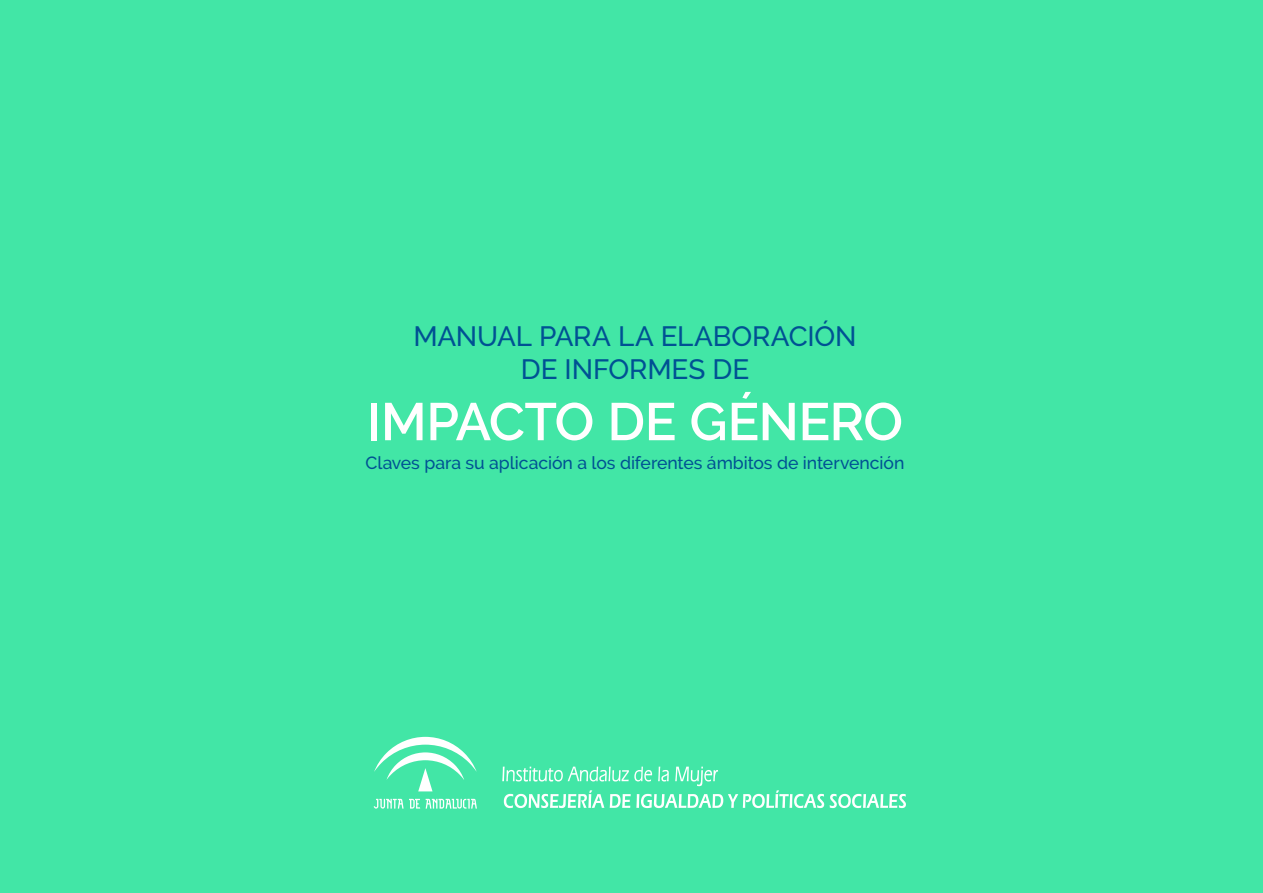
<style>
.page{position:relative;width:1263px;height:893px;background:#42e6a6}
.page>*{position:absolute;margin:0;border:0;box-sizing:border-box;transform-origin:0 0}
.t1{font:600 52.8px "Raleway";letter-spacing:-.015em;color:#fff}
.t2{font:500 27.9px/33.2px "Raleway";letter-spacing:-.005em;color:#005193;text-align:center}
.t3{font:500 17.55px "Raleway";letter-spacing:-.005em;color:#005193}
</style>
<div class="page">
<svg style="left:374px;top:799px;width:46px;height:10px"></svg>
<svg style="left:426px;top:799px;width:51px;height:10px"></svg>
<svg style="left:502px;top:767px;width:404px;height:41px"></svg>
<svg style="left:374px;top:737px;width:103px;height:54px"></svg>
<h2 class="t2" style="left:413px;top:319px;width:445px">MANUAL PARA LA ELABORACIÓN<br>DE INFORMES DE</h2>
<h1 class="t1" style="left:367px;top:391px;width:537px">IMPACTO DE GÉNERO</h1>
<p class="t3" style="left:366px;top:453px;width:540px">Claves para su aplicación a los diferentes ámbitos de intervención</p>
</div>
